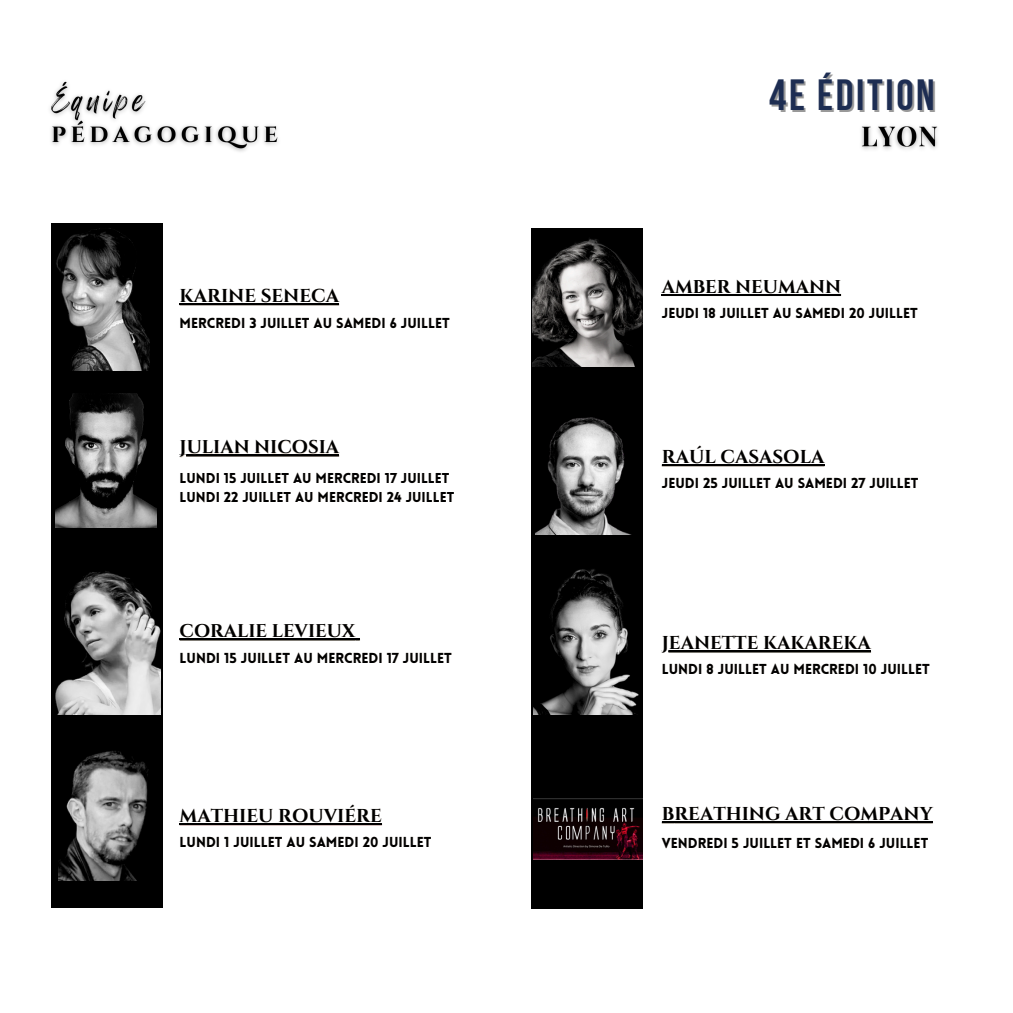
<style>
.page{position:relative;width:1013px;height:1013px;background:#fff}
.page>*{position:absolute;margin:0;border:0;box-sizing:border-box;transform-origin:0 0}
.t1{font:43.5px "Bebas Neue Cyrillic";letter-spacing:.06em;color:#1d2d52}
.t2{font:700 18.62px "Cinzel";color:#000}
.t3{font:700 18.5px "Cinzel";color:#000}
.t4{font:700 18.38px "Cinzel";color:#000}
.t5{font:900 14.12px "Lovelo";color:#000}
.t6{font:900 14px "Lovelo";color:#000}
.s1{color:rgb(199 173 146/.4)}
</style>
<div class="page">
<img style="left:51px;top:223px;width:882px;height:686px">
<hr style="left:180px;top:303px;width:159px;height:2px;background:#000">
<hr style="left:180px;top:454px;width:159px;height:2px;background:#000">
<hr style="left:180px;top:638px;width:175px;height:2px;background:#000">
<hr style="left:180px;top:822px;width:202px;height:2px;background:#000">
<img style="left:52px;top:224px;width:97px;height:146px">
<img style="left:53px;top:556px;width:108px;height:158px">
<img style="left:56px;top:394px;width:100px;height:133px">
<img style="left:861px;top:126px;width:77px;height:24px">
<img style="left:50px;top:81px;width:228px;height:71px">
<div style="left:531px;top:228px;width:111px;height:680px;background:#000"></div>
<img style="left:536px;top:417px;width:93px;height:117px">
<img style="left:532px;top:238px;width:110px;height:128px">
<hr style="left:662px;top:294px;width:179px;height:2px;background:#000">
<hr style="left:662px;top:464px;width:162px;height:2px;background:#000">
<hr style="left:662px;top:650px;width:209px;height:2px;background:#000">
<svg style="left:662px;top:820px;width:12px;height:2px"></svg>
<hr style="left:674px;top:820px;width:258px;height:2px;background:#000">
<img style="left:533px;top:556px;width:129px;height:158px">
<img style="left:533px;top:798px;width:109px;height:61px">
<p class="t2" style="left:180px;top:284px;width:161px">KARINE SENECA</p>
<p class="t5" style="left:180px;top:317px;width:272px">MERCREDI 3 JUILLET AU SAMEDI 6 JUILLET</p>
<p class="t3" style="left:180px;top:435px;width:161px">JULIAN NICOSIA</p>
<p class="t6" style="left:180px;top:472px;width:271px">LUNDI 15 JUILLET AU MERCREDI 17 JUILLET</p>
<h4 class="t6" style="left:180px;top:492px;width:276px">LUNDI 22 JUILLET AU MERCREDI 24 JUILLET</h4>
<h4 class="t4" style="left:180px;top:619px;width:177px">CORALIE LEVIEUX</h4>
<p class="t5" style="left:180px;top:652px;width:274px">LUNDI 15 JUILLET AU MERCREDI 17 JUILLET</p>
<p class="t2" style="left:180px;top:803px;width:204px">MATHIEU ROUVIÉRE</p>
<h4 class="t5" style="left:180px;top:836px;width:253px">LUNDI 1 JUILLET AU SAMEDI 20 JUILLET</h4>
<h4 class="t1" style="left:769px;top:78px;width:167px">4E ÉDITION</h4>
<p class="t3" style="left:662px;top:275px;width:181px">AMBER NEUMANN</p>
<p class="t5" style="left:662px;top:307px;width:257px"><span class="s1">J</span>EUDI 18 JUILLET AU SAMEDI 20 JUILLET</p>
<h2 class="t2" style="left:662px;top:445px;width:164px">RAÚL CASASOLA</h2>
<p class="t5" style="left:662px;top:477px;width:258px"><span class="s1">J</span>EUDI 25 JUILLET AU SAMEDI 27 JUILLET</p>
<h2 class="t2" style="left:662px;top:631px;width:211px">JEANETTE KAKAREKA</h2>
<p class="t5" style="left:662px;top:663px;width:270px">LUNDI 8 JUILLET AU MERCREDI 10 JUILLET</p>
<h2 class="t2" style="left:662px;top:801px;width:272px"><span class="s1">B</span>REATHING ART COMPANY</h2>
<p class="t5" style="left:662px;top:837px;width:268px">VENDREDI 5 JUILLET ET SAMEDI 6 JUILLET</p>
</div>
